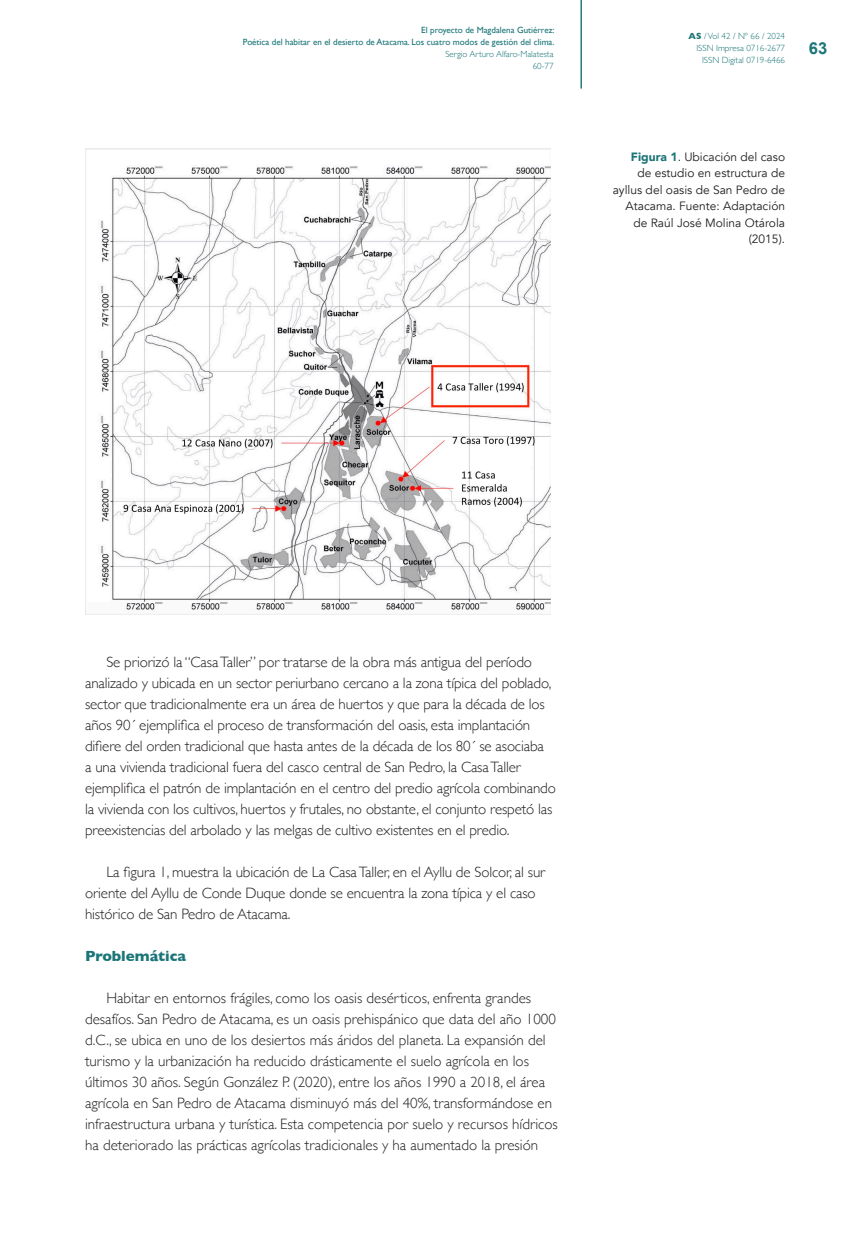
<style>
.page{position:relative;width:851px;height:1255px;background:#fff}
.page>*{position:absolute;margin:0;border:0;box-sizing:border-box;transform-origin:0 0}
.t1{font:700 16.5px "Arial";color:#1b7578}
._04_cuerpo_texto{font:300 15px/21px "Gill Sans";letter-spacing:-.01em;color:#231f20}
._07_titulos_2_2{font:700 15px "Gill Sans";color:#1b7578}
._08_notas_al_pie{font:12px/16.5px "Avenir";color:#231f20;text-align:right}
.t2{font:9px/12px "Gill Sans";color:#1b7578;text-align:right}
.t3{font:300 9px/12px "Gill Sans";color:#1b7578;text-align:right}
.s1{font-weight:700}
.s2{font-weight:900;color:#1b7578}
</style>
<div class="page">
<hr style="left:581px;top:0;width:1px;height:88px;background:#1b7578">
<img style="left:85px;top:149px;width:465px;height:465px">
<p class="t2" style="left:243px;top:24px;width:313px">El proyecto de Magdalena Gutiérrez:<br>Poética del habitar en el desierto de Atacama. Los cuatro modos de gestión del clima.</p>
<p class="t3" style="left:445px;top:48px;width:110px">Sergio Arturo Alfaro-Malatesta<br>60-77</p>
<p class="t3" style="left:688px;top:30px;width:98px"><span class="s1">AS</span> / Vol 42 / Nº 66 / 2024<br>ISSN Impresa 0716-2677<br>ISSN Digital 0719-6466</p>
<p class="t1" style="left:808px;top:38px;width:20px">63</p>
<p class="_08_notas_al_pie" style="left:612px;top:149px;width:174px"><span class="s2">Figura 1</span>. Ubicación del caso<br>de estudio en estructura de ayllus del oasis de San Pedro de<br>Atacama. Fuente: Adaptación de Raúl José Molina Otárola (2015).</p>
<p class="_04_cuerpo_texto" style="left:85px;top:651px;width:472px;text-indent:21px">Se priorizó la “Casa Taller” por tratarse de la obra más antigua del período analizado y ubicada en un sector periurbano cercano a la zona típica del poblado, sector que tradicionalmente era un área de huertos y que para la década de los años 90´ ejemplifica el proceso de transformación del oasis, esta implantación difiere del orden tradicional que hasta antes de la década de los 80´ se asociaba<br>a una vivienda tradicional fuera del casco central de San Pedro, la Casa Taller ejemplifica el patrón de implantación en el centro del predio agrícola combinando la vivienda con los cultivos, huertos y frutales, no obstante, el conjunto respetó las preexistencias del arbolado y las melgas de cultivo existentes en el predio.</p>
<p class="_04_cuerpo_texto" style="left:85px;top:861px;width:461px;text-indent:21px">La figura 1, muestra la ubicación de La Casa Taller, en el Ayllu de Solcor, al sur oriente del Ayllu de Conde Duque donde se encuentra la zona típica y el caso histórico de San Pedro de Atacama.</p>
<p class="_07_titulos_2_2" style="left:85px;top:944px;width:102px">Problemática</p>
<p class="_04_cuerpo_texto" style="left:85px;top:987px;width:474px;text-indent:21px">Habitar en entornos frágiles, como los oasis desérticos, enfrenta grandes desafíos. San Pedro de Atacama, es un oasis prehispánico que data del año 1000 d.C., se ubica en uno de los desiertos más áridos del planeta. La expansión del turismo y la urbanización ha reducido drásticamente el suelo agrícola en los últimos 30 años. Según González P. (2020), entre los años 1990 a 2018, el área agrícola en San Pedro de Atacama disminuyó más del 40%, transformándose en infraestructura urbana y turística. Esta competencia por suelo y recursos hídricos ha deteriorado las prácticas agrícolas tradicionales y ha aumentado la presión</p>
</div>
